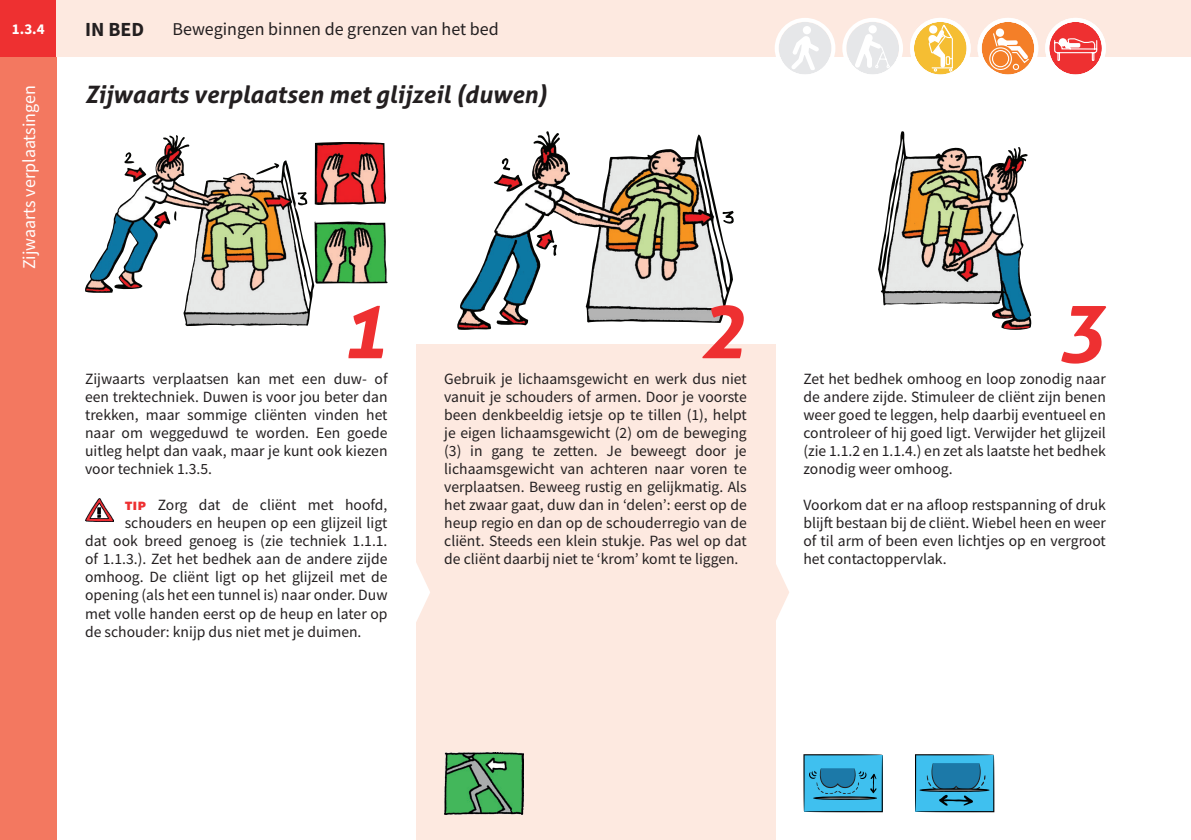
<style>
.page{position:relative;width:1191px;height:840px;background:#fff}
.page>*{position:absolute;margin:0;border:0;box-sizing:border-box;transform-origin:0 0}
.t1{font:italic 700 80px "Aller";color:#ee3031}
.t2{font:italic 700 24px "Aller";color:#231f20}
.t3{font:700 20px "Source Sans Pro";color:#231f20}
.t4{font:18px "Source Sans Pro";color:#231f20}
.t5{font:18px "Source Sans Pro";color:#fff}
.t6{font:15.6px/18px "Source Sans Pro";color:#231f20;text-align:justify}
.t7{font:700 15px "Source Sans Pro";color:#fff}
.s1{font-weight:900;color:#ee3031}
</style>
<div class="page">
<div style="left:416px;top:344px;width:359px;height:495px;background:#fde9e0"></div>
<svg style="left:775px;top:562px;width:14px;height:60px"></svg>
<svg style="left:416px;top:563px;width:14px;height:59px"></svg>
<div style="left:0;top:0;width:57px;height:839px;background:#f37860"></div>
<div style="left:0;top:0;width:57px;height:57px;background:#ee3031"></div>
<div style="left:57px;top:0;width:1134px;height:57px;background:#fde9e0"></div>
<div style="left:778px;top:22px;width:53px;height:53px;background:#e6e7e9;border-radius:50%"></div>
<svg style="left:791px;top:36px;width:28px;height:34px"></svg>
<div style="left:802px;top:26px;width:9px;height:9px;background:#fff;border-radius:50%"></div>
<div style="left:774px;top:18px;width:61px;height:61px;border:4px solid #fff;border-radius:50%"></div>
<div style="left:846px;top:22px;width:53px;height:53px;background:#e6e7e9;border-radius:50%"></div>
<div style="left:868px;top:25px;width:8px;height:8px;background:#fff;border-radius:50%"></div>
<svg style="left:854px;top:34px;width:36px;height:35px"></svg>
<div style="left:842px;top:18px;width:61px;height:61px;border:4px solid #fff;border-radius:50%"></div>
<div style="left:914px;top:22px;width:52px;height:53px;background:#f5be33;border-radius:50%"></div>
<svg style="left:928px;top:24px;width:25px;height:48px"></svg>
<div style="left:945px;top:56px;width:5px;height:9px;border:1px solid #fff"></div>
<div style="left:910px;top:18px;width:60px;height:61px;border:4px solid #fff;border-radius:50%"></div>
<div style="left:981px;top:22px;width:53px;height:53px;background:#f47f28;border-radius:50%"></div>
<svg style="left:995px;top:28px;width:9px;height:9px"></svg>
<svg style="left:988px;top:32px;width:42px;height:39px"></svg>
<div style="left:977px;top:18px;width:61px;height:61px;border:4px solid #fff;border-radius:50%"></div>
<div style="left:1049px;top:22px;width:53px;height:53px;background:#ee3031;border-radius:50%"></div>
<svg style="left:1054px;top:38px;width:43px;height:23px"></svg>
<div style="left:1045px;top:18px;width:61px;height:61px;border:4px solid #fff;border-radius:50%"></div>
<img style="left:878px;top:131px;width:153px;height:199px">
<img style="left:457px;top:132px;width:276px;height:198px">
<img style="left:85px;top:135px;width:229px;height:191px">
<svg style="left:803px;top:754px;width:80px;height:57px;background:#37a2cb"></svg>
<svg style="left:915px;top:754px;width:79px;height:57px;background:#3198c0"></svg>
<img style="left:85px;top:498px;width:28px;height:23px">
<img style="left:444px;top:752px;width:79px;height:61px">
<p class="t7" style="left:12px;top:19px;width:34px">1.3.4</p>
<p class="t5" style="left:18px;top:269px;width:186px;rotate:-90deg">Zijwaarts verplaatsingen</p>
<p class="t3" style="left:85px;top:16px;width:61px">IN BED</p>
<p class="t4" style="left:172px;top:18px;width:328px">Bewegingen binnen de grenzen van het bed</p>
<h2 class="t2" style="left:85px;top:79px;width:463px">Zijwaarts verplaatsen met glijzeil (duwen)</h2>
<h1 class="t1" style="left:339px;top:280px;width:49px">1</h1>
<h1 class="t1" style="left:698px;top:280px;width:49px">2</h1>
<h1 class="t1" style="left:1057px;top:280px;width:49px">3</h1>
<p class="t6" style="left:85px;top:370px;width:304px">Zijwaarts verplaatsen kan met een duw- of een trektechniek. Duwen is voor jou beter dan trekken, maar sommige cliënten vinden het naar om weggeduwd te worden. Een goede uitleg helpt dan vaak, maar je kunt ook kiezen voor techniek 1.3.5.</p>
<p class="t6" style="left:125px;top:496px;width:264px"><span class="s1">TIP</span> Zorg dat de cliënt met hoofd,</p>
<p class="t6" style="left:125px;top:514px;width:264px">schouders en heupen op een glijzeil ligt</p>
<p class="t6" style="left:85px;top:532px;width:304px">dat ook breed genoeg is (zie techniek 1.1.1.</p>
<p class="t6" style="left:85px;top:550px;width:304px">of 1.1.3.). Zet het bedhek aan de andere zijde</p>
<p class="t6" style="left:85px;top:568px;width:304px">omhoog. De cliënt ligt op het glijzeil met de</p>
<p class="t6" style="left:85px;top:586px;width:304px">opening (als het een tunnel is) naar onder. Duw</p>
<p class="t6" style="left:85px;top:604px;width:304px">met volle handen eerst op de heup en later op</p>
<p class="t6" style="left:85px;top:622px;width:278px">de schouder: knijp dus niet met je duimen.</p>
<p class="t6" style="left:444px;top:369px;width:304px">Gebruik je lichaamsgewicht en werk dus niet vanuit je schouders of armen. Door je voorste been denkbeeldig ietsje op te tillen (1), helpt je eigen lichaamsgewicht (2) om de beweging (3) in gang te zetten. Je beweegt door je lichaamsgewicht van achteren naar voren te verplaatsen. Beweeg rustig en gelijkmatig. Als het zwaar gaat, duw dan in ‘delen’: eerst op de heup regio en dan op de schouderregio van de cliënt. Steeds een klein stukje. Pas wel op dat de cliënt daarbij niet te ‘krom’ komt te liggen.</p>
<p class="t6" style="left:803px;top:369px;width:304px">Zet het bedhek omhoog en loop zonodig naar de andere zijde. Stimuleer de cliënt zijn benen weer goed te leggen, help daarbij eventueel en controleer of hij goed ligt. Verwijder het glijzeil (zie 1.1.2 en 1.1.4.) en zet als laatste het bedhek zonodig weer omhoog.</p>
<p class="t6" style="left:803px;top:495px;width:304px">Voorkom dat er na afloop restspanning of druk blijft bestaan bij de cliënt. Wiebel heen en weer of til arm of been even lichtjes op en vergroot het contactoppervlak.</p>
</div>
